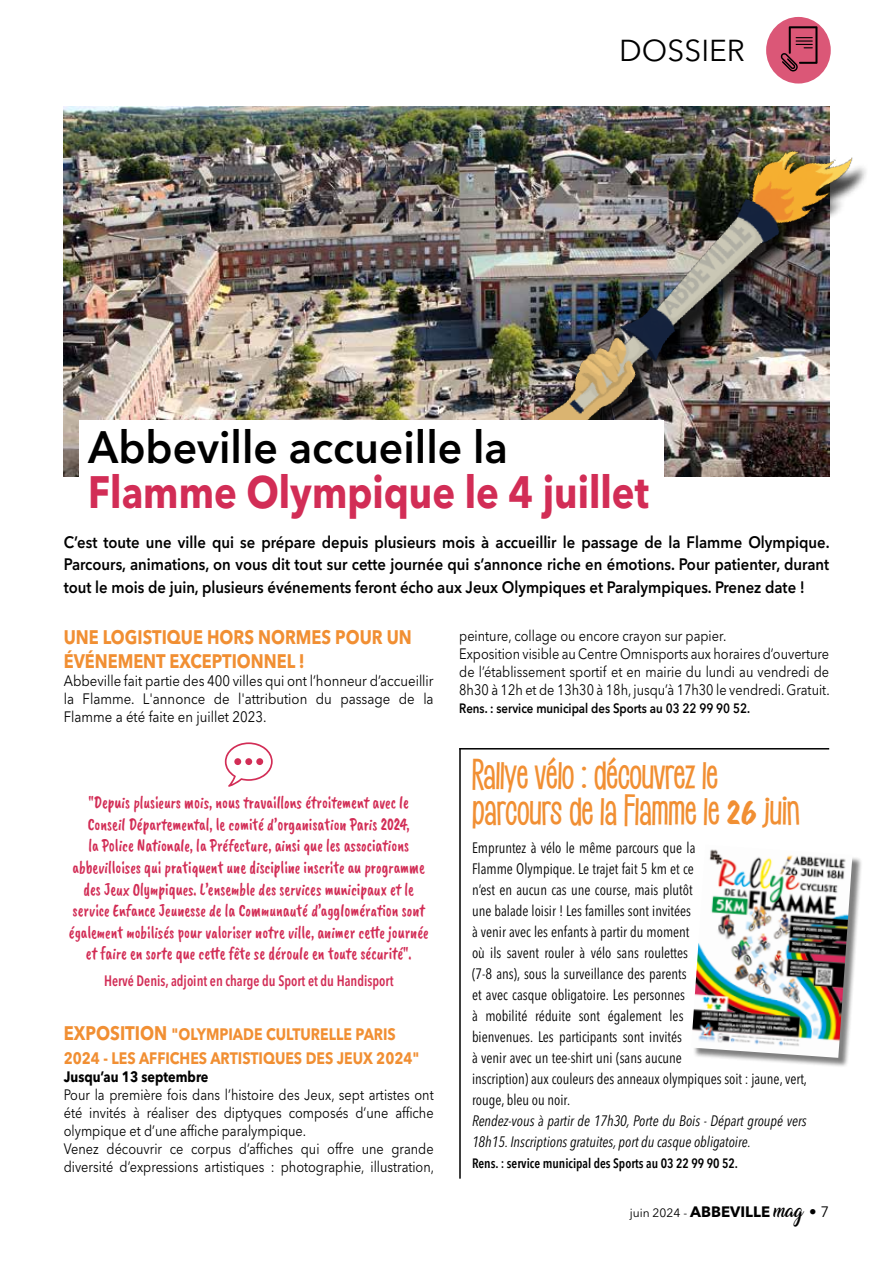
<style>
.page{position:relative;width:893px;height:1263px;background:#fff}
.page>*{position:absolute;margin:0;border:0;box-sizing:border-box;transform-origin:0 0}
.t1{font:700 45px "Avenir Next LT Pro";color:#d22d56;scale:.85 1}
.t2{font:600 45px "Avenir Next LT Pro";color:#000;scale:.95 1}
.t3{font:36px/36px "Saker Sans Medium PERSONALUSE";color:#f18f33;scale:.95 1}
.t4{font:30px "Avenir Next LT Pro";color:#000}
.t5{font:700 19.5px/23.4px "Avenir Next LT Pro";color:#f18f33;scale:.84 1}
.t6{font:18px/21.6px "Caveat Brush";color:#d22d56;text-align:center;scale:.85 1}
.t7{font:600 16.5px/22.5px "Avenir Next LT Pro";color:#000;text-align:justify;scale:.9 1}
.t8{font:700 16.5px/23.4px "Avenir Next LT Pro";color:#f18f33;scale:.85 1}
.t9{font:condensed 15px/21px "Avenir Next LT Pro";color:#000;scale:.95 1}
.t10{font:15px/18px "Avenir Next LT Pro";color:#000;scale:.85 1}
.t11{font:15px/18px "Avenir Next LT Pro";color:#000;text-align:justify;scale:.88 1}
.t12{font:italic condensed 15px/21px "Avenir Next LT Pro";color:#000;scale:.95 1}
.t13{font:600 condensed 15px "Avenir Next LT Pro";color:#d22d56;scale:.9 1}
.t14{font:700 15px "Avenir Next LT Pro";color:#000;scale:.85 1}
.t15{font:600 13.5px "Avenir Next LT Pro";color:#000;scale:.85 1}
.t16{font:600 condensed 13.5px "Avenir Next LT Pro";color:#000;scale:.95 1}
.t17{font:12px "Avenir Next LT Pro";color:#000}
.s1{font-size:19.5px}
.s2{font-family:"Caveat Brush"}
.s3{font-weight:700;font-size:15px}
.s4{font-family:"Amarillo"}
.s5{font-size:15px}
</style>
<div class="page">
<img style="left:64px;top:106px;width:429px;height:370px">
<svg style="left:766px;top:17px;width:65px;height:67px"></svg>
<svg style="left:225px;top:742px;width:48px;height:45px"></svg>
<img style="left:493px;top:22px;width:373px;height:455px">
<div style="left:80px;top:420px;width:584px;height:107px;background:#fff"></div>
<hr style="left:459px;top:748px;width:370px;height:1px;background:#000">
<hr style="left:459px;top:748px;width:2px;height:431px;background:#000">
<div style="left:693px;top:847px;width:170px;height:221px;background:#000;opacity:.5"></div>
<img style="left:692px;top:847px;width:160px;height:211px">
<h3 class="t4" style="left:619px;top:33px;width:127px">DOSSIER</h3>
<h1 class="t2" style="left:88px;top:420px;width:443px">Abbeville accueille la</h1>
<h1 class="t1" style="left:88px;top:465px;width:661px">Flamme Olympique le 4 juillet</h1>
<p class="t7" style="left:64px;top:531px;width:852px">C’est toute une ville qui se prépare depuis plusieurs mois à accueillir le passage de la Flamme Olympique.<br>Parcours, animations, on vous dit tout sur cette journée qui s’annonce riche en émotions. Pour patienter, durant tout le mois de juin, plusieurs événements feront écho aux Jeux Olympiques et Paralympiques. Prenez date !</p>
<h3 class="t5" style="left:64px;top:626px;width:416px">UNE LOGISTIQUE HORS NORMES POUR UN<br>ÉVÉNEMENT EXCEPTIONNEL !</h3>
<p class="t11" style="left:64px;top:671px;width:422px">Abbeville fait partie des 400 villes qui ont l’honneur d’accueillir la Flamme. L'annonce de l'attribution du passage de la Flamme a été faite en juillet 2023.</p>
<p class="t6" style="left:69px;top:792px;width:425px">"Depuis plusieurs mois, nous travaillons étroitement avec le Conseil Départemental, le comité d’organisation Paris 2024,<br>la Police Nationale, la Préfecture, ainsi que les associations abbevilloises qui pratiquent une discipline inscrite au programme des Jeux Olympiques. L’ensemble des services municipaux et le service Enfance Jeunesse de la Communauté d’agglomération sont également mobilisés pour valoriser notre ville, animer cette journée et faire en sorte que cette fête se déroule en toute sécurité".</p>
<p class="t13" style="left:104px;top:972px;width:323px">Hervé Denis, adjoint en charge du Sport et du Handisport</p>
<p class="t8" style="left:64px;top:1023px;width:420px"><span class="s1">EXPOSITION</span> "OLYMPIADE CULTURELLE PARIS<br>2024 - LES AFFICHES ARTISTIQUES DES JEUX 2024"</p>
<p class="t14" style="left:64px;top:1067px;width:172px">Jusqu’au 13 septembre</p>
<p class="t10" style="left:64px;top:1085px;width:437px">Pour la première fois dans l’histoire des Jeux, sept artistes ont été invités à réaliser des diptyques composés d’une affiche olympique et d’une affiche paralympique.<br>Venez découvrir ce corpus d’affiches qui offre une grande diversité d’expressions artistiques : photographie, illustration,</p>
<p class="t10" style="left:459px;top:627px;width:437px">peinture, collage ou encore crayon sur papier.<br>Exposition visible au Centre Omnisports aux horaires d’ouverture de l’établissement sportif et en mairie du lundi au vendredi de 8h30 à 12h et de 13h30 à 18h, jusqu’à 17h30 le vendredi. Gratuit.</p>
<p class="t15" style="left:459px;top:700px;width:344px">Rens. : service municipal des Sports au 03 22 99 90 52.</p>
<h2 class="t3" style="left:472px;top:758px;width:346px">Rallye vélo : découvrez le parcours de la Flamme le <span class="s2">26</span> juin</h2>
<p class="t9" style="left:472px;top:837px;width:354px">Empruntez à vélo le même parcours que la<br>Flamme Olympique. Le trajet fait 5 km et ce<br>n’est en aucun cas une course, mais plutôt<br>une balade loisir ! Les familles sont invitées<br>à venir avec les enfants à partir du moment<br>où ils savent rouler à vélo sans roulettes<br>(7-8 ans), sous la surveillance des parents<br>et avec casque obligatoire. Les personnes<br>à mobilité réduite sont également les<br>bienvenues. Les participants sont invités<br>à venir avec un tee-shirt uni (sans aucune<br>inscription) aux couleurs des anneaux olympiques soit : jaune, vert, rouge, bleu ou noir.</p>
<p class="t12" style="left:472px;top:1110px;width:354px">Rendez-vous à partir de 17h30, Porte du Bois - Départ groupé vers<br>18h15. Inscriptions gratuites, port du casque obligatoire.</p>
<p class="t16" style="left:472px;top:1155px;width:281px">Rens. : service municipal des Sports au 03 22 99 90 52.</p>
<p class="t17" style="left:630px;top:1205px;width:201px">juin 2024 - <span class="s3">ABBEVILLE</span> <span class="s4">mag</span> <span class="s5">• 7</span></p>
</div>
